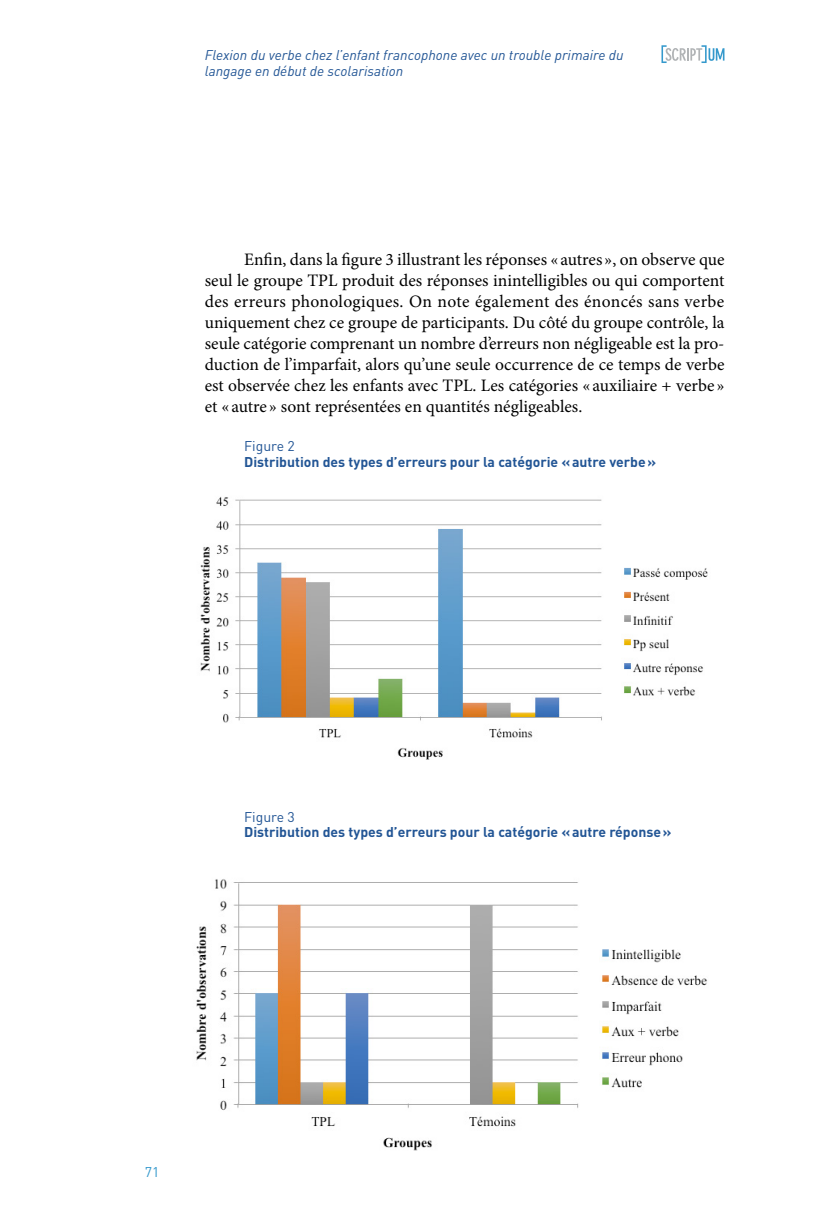
<style>
.page{position:relative;width:819px;height:1229px;background:#fff}
.page>*{position:absolute;margin:0;border:0;box-sizing:border-box;transform-origin:0 0}
.t1{font:17.5px/21px "Minion Pro";color:#000;text-align:justify}
.t2{font:700 14px "DIN Pro";color:#225595}
.t3{font:italic 14px/16.8px "DIN";color:#225595}
.t4{font:14px "DIN Pro";color:#225595}
.t5{font:14px "DIN Pro";color:#3599cc}
</style>
<div class="page">
<svg style="left:661px;top:45px;width:63px;height:18px"></svg>
<img style="left:196px;top:879px;width:511px;height:272px">
<img style="left:200px;top:497px;width:508px;height:263px">
<p class="t3" style="left:205px;top:46px;width:420px">Flexion du verbe chez l’enfant francophone avec un trouble primaire du langage en début de scolarisation</p>
<p class="t1" style="left:205px;top:249px;width:521px;text-indent:39px">Enfin, dans la figure 3 illustrant les réponses « autres », on observe que seul le groupe TPL produit des réponses inintelligibles ou qui comportent des erreurs phonologiques. On note également des énoncés sans verbe uniquement chez ce groupe de participants. Du côté du groupe contrôle, la seule catégorie comprenant un nombre d’erreurs non négligeable est la pro&shy;duction de l’imparfait, alors qu’une seule occurrence de ce temps de verbe est observée chez les enfants avec TPL. Les catégories « auxiliaire + verbe » et « autre » sont représentées en quantités négligeables.</p>
<p class="t4" style="left:244px;top:437px;width:52px">Figure 2</p>
<p class="t2" style="left:244px;top:452px;width:414px">Distribution des types d’erreurs pour la catégorie «autre verbe»</p>
<p class="t4" style="left:244px;top:807px;width:52px">Figure 3</p>
<p class="t2" style="left:244px;top:822px;width:429px">Distribution des types d’erreurs pour la catégorie «autre réponse»</p>
<p class="t5" style="left:145px;top:1162px;width:16px">71</p>
</div>
